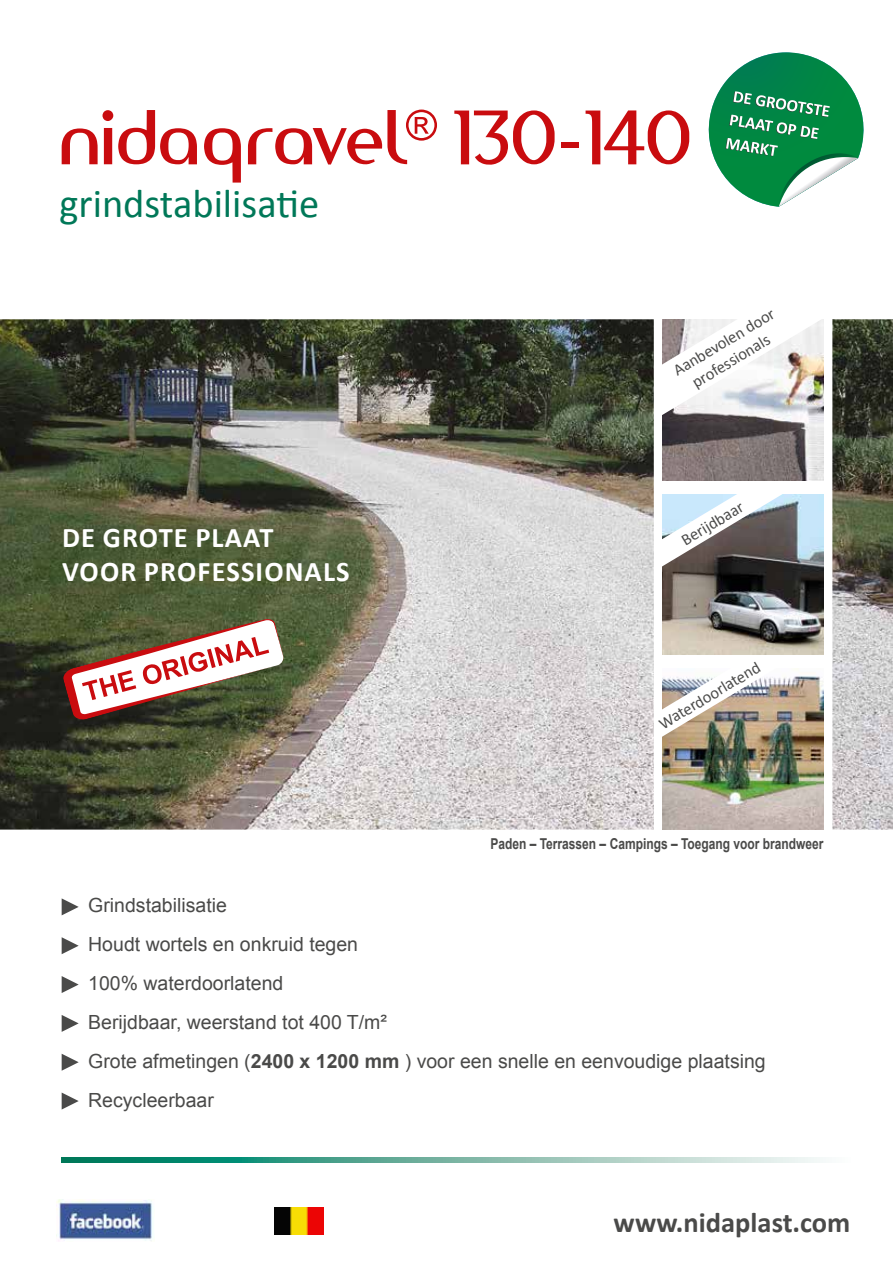
<style>
.page{position:relative;width:893px;height:1263px;background:#fff}
.page>*{position:absolute;margin:0;border:0;box-sizing:border-box;transform-origin:0 0}
.t1{font:40.5px "Calibri";color:#007858}
.t2{font:700 28.5px/34.2px "Calibri";letter-spacing:.04em;color:#fff}
.t3{font:700 28.5px "Calibri";color:#4a4a49}
.t4{font:19.5px/39px "Arial";color:#4a4a49}
.t5{font:16.5px/19.8px "Calibri";color:#4a4a49;text-align:center}
.t6{font:700 15px "Arial";color:#4a4a49;scale:.8 1}
.s1{font-weight:700}
</style>
<div class="page">
<svg style="left:62px;top:1092px;width:17px;height:17px"></svg>
<svg style="left:62px;top:937px;width:17px;height:17px"></svg>
<svg style="left:62px;top:976px;width:17px;height:17px"></svg>
<svg style="left:62px;top:1015px;width:17px;height:17px"></svg>
<svg style="left:62px;top:1054px;width:17px;height:17px"></svg>
<svg style="left:62px;top:898px;width:17px;height:17px"></svg>
<svg style="left:62px;top:1158px;width:761px;height:4px"></svg>
<img style="left:56px;top:1200px;width:97px;height:41px">
<svg style="left:62px;top:110px;width:135px;height:54px"></svg>
<svg style="left:248px;top:110px;width:189px;height:54px"></svg>
<svg style="left:204px;top:128px;width:37px;height:55px"></svg>
<svg style="left:454px;top:110px;width:101px;height:55px"></svg>
<div style="left:561px;top:143px;width:18px;height:5px;background:#c90c0f"></div>
<svg style="left:586px;top:110px;width:103px;height:54px"></svg>
<img style="left:0;top:319px;width:893px;height:510px">
<img style="left:274px;top:1207px;width:49px;height:28px">
<svg style="left:708px;top:52px;width:156px;height:155px"></svg>
<svg style="left:63px;top:619px;width:221px;height:101px"></svg>
<h1 class="t1" style="left:60px;top:178px;width:261px">grindstabilisatie</h1>
<h2 class="t2" style="left:62px;top:520px;width:289px">DE GROTE PLAAT<br>VOOR PROFESSIONALS</h2>
<p class="t5" style="left:670px;top:363px;width:117px;rotate:-31deg">Aanbevolen door professionals</p>
<p class="t5" style="left:678px;top:533px;width:71px;rotate:-31deg">Berijdbaar</p>
<p class="t5" style="left:655px;top:716px;width:117px;rotate:-31deg">Waterdoorlatend</p>
<p class="t6" style="left:490px;top:834px;width:418px">Paden – Terrassen – Campings – Toegang voor brandweer</p>
<p class="t4" style="left:88px;top:886px;width:679px">Grindstabilisatie<br>Houdt wortels en onkruid tegen<br>100% waterdoorlatend<br>Berijdbaar, weerstand tot 400 T/m²<br>Grote afmetingen (<span class="s1">2400 x 1200 mm</span> ) voor een snelle en eenvoudige plaatsing<br>Recycleerbaar</p>
<h2 class="t3" style="left:614px;top:1204px;width:238px">www.nidaplast.com</h2>
</div>
